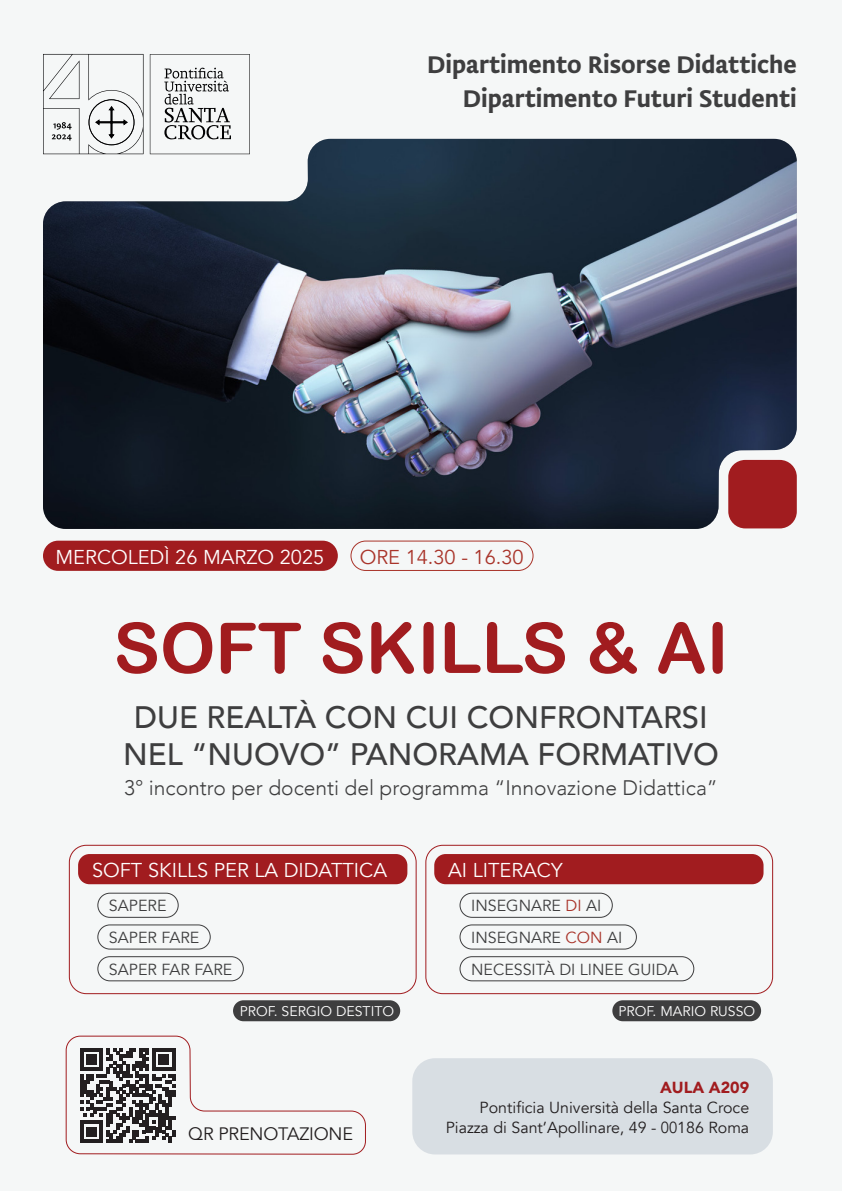
<style>
.page{position:relative;width:842px;height:1191px;background:#f5f7f7}
.page>*{position:absolute;margin:0;border:0;box-sizing:border-box;transform-origin:0 0}
.t1{font:70px "Arial Rounded MT Bold";color:#a11c1f}
.t2{font:500 31px "Avenir";color:#3e3e3f}
.t3{font:500 25px "Brioni Sanst Std";color:#3e3e3f}
.t4{font:300 21px "Avenir";color:#3e3e3f}
.t5{font:20px "Avenir";color:#fff}
.t6{font:20px "Avenir";color:#a9342a}
.t7{font:18px "Avenir";letter-spacing:-.01em;color:#231f20}
.t8{font:16px "Avenir";color:#3e3e3f}
.t9{font:16px/20px "Avenir";color:#231f20;text-align:right}
.t10{font:900 16px "Avenir";color:#a11c1f}
.t11{font:14px "Avenir";color:#fff}
.s1{color:#a9342a}
</style>
<div class="page">
<img style="left:43px;top:139px;width:754px;height:390px">
<div style="left:728px;top:460px;width:69px;height:68px;background:#a11c1f;border-radius:17px"></div>
<svg style="left:150px;top:54px;width:100px;height:100px"></svg>
<svg style="left:43px;top:54px;width:101px;height:100px"></svg>
<div style="left:78px;top:854px;width:329px;height:30px;background:#a11c1f;border-radius:11px"></div>
<div style="left:97px;top:892px;width:82px;height:25px;border:1px solid #3e3e3f;border-radius:12px"></div>
<div style="left:460px;top:892px;width:153px;height:25px;border:1px solid #3e3e3f;border-radius:12px"></div>
<div style="left:97px;top:924px;width:114px;height:25px;border:1px solid #3e3e3f;border-radius:12px"></div>
<div style="left:460px;top:924px;width:177px;height:25px;border:1px solid #3e3e3f;border-radius:12px"></div>
<div style="left:97px;top:956px;width:147px;height:25px;border:1px solid #3e3e3f;border-radius:12px"></div>
<div style="left:460px;top:956px;width:234px;height:25px;border:1px solid #3e3e3f;border-radius:12px"></div>
<div style="left:434px;top:854px;width:329px;height:30px;background:#a11c1f;border-radius:11px"></div>
<div style="left:426px;top:845px;width:347px;height:149px;border:1px solid #a11c1f;border-radius:17px"></div>
<div style="left:69px;top:845px;width:347px;height:149px;border:1px solid #a11c1f;border-radius:17px"></div>
<div style="left:233px;top:1000px;width:167px;height:21px;background:#3e3e3f;border-radius:10px"></div>
<div style="left:612px;top:1000px;width:149px;height:21px;background:#3e3e3f;border-radius:10px"></div>
<div style="left:43px;top:540px;width:295px;height:31px;background:#a11c1f;border-radius:15px"></div>
<div style="left:351px;top:540px;width:182px;height:31px;border:1px solid #a9342a;border-radius:15px"></div>
<div style="left:412px;top:1058px;width:361px;height:96px;background:#d8dee3;border-radius:23px"></div>
<svg style="left:66px;top:1035px;width:300px;height:119px"></svg>
<p class="t3" style="left:427px;top:46px;width:371px">Dipartimento Risorse Didattiche</p>
<p class="t3" style="left:463px;top:80px;width:335px">Dipartimento Futuri Studenti</p>
<p class="t5" style="left:55px;top:545px;width:270px">MERCOLEDÌ 26 MARZO 2025</p>
<p class="t6" style="left:360px;top:545px;width:165px">ORE 14.30 - 16.30</p>
<p class="t1" style="left:113px;top:606px;width:617px">SOFT SKILLS &amp; AI</p>
<p class="t2" style="left:134px;top:690px;width:575px">DUE REALTÀ CON CUI CONFRONTARSI</p>
<p class="t2" style="left:123px;top:727px;width:597px">NEL “NUOVO” PANORAMA FORMATIVO</p>
<p class="t4" style="left:124px;top:775px;width:595px">3° incontro per docenti del programma “Innovazione Didattica”</p>
<p class="t5" style="left:92px;top:858px;width:296px">SOFT SKILLS PER LA DIDATTICA</p>
<p class="t8" style="left:109px;top:896px;width:59px">SAPERE</p>
<p class="t8" style="left:471px;top:896px;width:132px">INSEGNARE <span class="s1">DI</span> AI</p>
<p class="t8" style="left:109px;top:927px;width:92px">SAPER FARE</p>
<p class="t8" style="left:471px;top:927px;width:153px">INSEGNARE <span class="s1">CON</span> AI</p>
<p class="t8" style="left:109px;top:959px;width:125px">SAPER FAR FARE</p>
<p class="t8" style="left:471px;top:959px;width:209px">NECESSITÀ DI LINEE GUIDA</p>
<p class="t5" style="left:448px;top:858px;width:116px">AI LITERACY</p>
<p class="t11" style="left:240px;top:1002px;width:156px">PROF. SERGIO DESTITO</p>
<p class="t7" style="left:188px;top:1122px;width:166px">QR PRENOTAZIONE</p>
<p class="t11" style="left:619px;top:1002px;width:138px">PROF. MARIO RUSSO</p>
<p class="t10" style="left:660px;top:1074px;width:91px">AULA A209</p>
<p class="t9" style="left:446px;top:1098px;width:305px">Pontificia Università della Santa Croce<br>Piazza di Sant’Apollinare, 49 - 00186 Roma</p>
</div>
